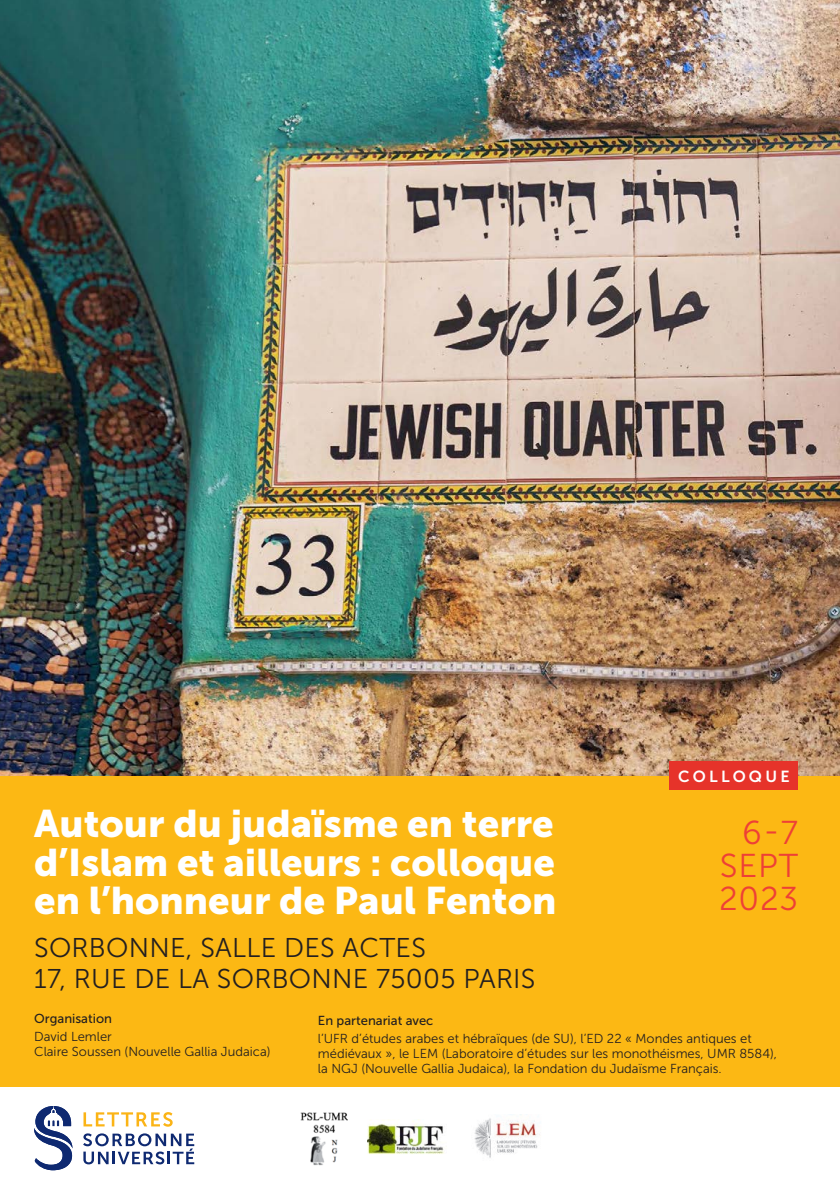
<style>
.page{position:relative;width:840px;height:1191px;background:#fff}
.page>*{position:absolute;margin:0;border:0;box-sizing:border-box;transform-origin:0 0}
.t1{font:38.2px/38.2px "Museo Sans 900";color:#fff;text-align:justify}
.t2{font:33px/33px "Museo Sans 300";letter-spacing:.025em;color:#ee4036;text-align:justify}
.t3{font:27px/31.2px "Museo Sans 300";letter-spacing:.01em;color:#231f20}
.t4{font:16px "Museo Sans 700";letter-spacing:.2em;color:#fff}
.t5{font:13px/17.8px "Museo Sans 300";color:#231f20}
.t6{font:13px/17.8px "Museo Sans 500";color:#231f20}
.s1{font-family:"Museo Sans 300"}
.s2{font-family:"Museo Sans 500"}
</style>
<div class="page">
<img style="left:0;top:0;width:839px;height:776px">
<svg style="left:83px;top:1112px;width:89px;height:14px"></svg>
<svg style="left:34px;top:1106px;width:39px;height:64px"></svg>
<svg style="left:83px;top:1133px;width:111px;height:31px"></svg>
<div style="left:0;top:776px;width:839px;height:310px;background:#fcb814"></div>
<div style="left:669px;top:761px;width:128px;height:28px;background:#e6332a"></div>
<img style="left:300px;top:1112px;width:47px;height:54px">
<img style="left:367px;top:1119px;width:77px;height:35px">
<img style="left:474px;top:1114px;width:66px;height:44px">
<p class="t1" style="left:34px;top:804px;width:523px">Autour du judaïsme en terre d’Islam et ailleurs : colloque en l’honneur de Paul Fenton</p>
<p class="t3" style="left:34px;top:932px;width:502px">SORBONNE, SALLE DES ACTES<br>17, RUE DE LA SORBONNE 75005 PARIS</p>
<p class="t4" style="left:678px;top:767px;width:113px">COLLOQUE</p>
<p class="t2" style="left:718px;top:816px;width:80px;text-indent:23px">6-7<br>SEPT 2023</p>
<p class="t6" style="left:34px;top:1009px;width:79px">Organisation<br><span class="s1">David Lemler</span></p>
<p class="t5" style="left:34px;top:1042px;width:238px">Claire Soussen (Nouvelle Gallia Judaica)</p>
<p class="t5" style="left:318px;top:1012px;width:435px"><span class="s2">En partenariat avec<br></span>l’UFR d’études arabes et hébraïques (de SU), l’ED 22 « Mondes antiques et</p>
<p class="t5" style="left:318px;top:1046px;width:460px;line-height:15px">médiévaux », le LEM (Laboratoire d’études sur les monothéismes, UMR 8584), la NGJ (Nouvelle Gallia Judaica), la Fondation du Judaïsme Français.</p>
</div>
